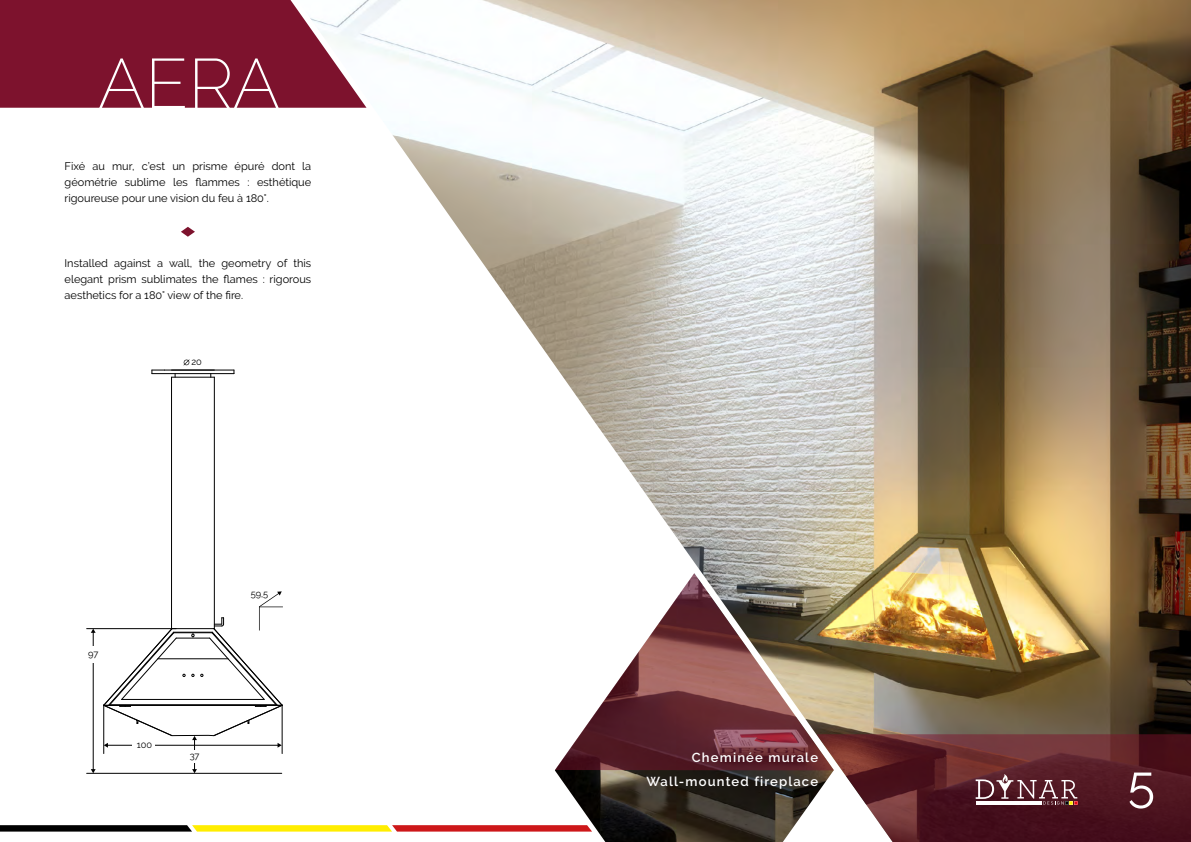
<style>
.page{position:relative;width:1191px;height:842px;background:#fff}
.page>*{position:absolute;margin:0;border:0;box-sizing:border-box;transform-origin:0 0}
.t1{font:200 70px "Raleway";color:#fff}
.t2{font:50px "Raleway";color:#fff}
.t3{font:600 13px/24.8px "Raleway";letter-spacing:.09em;color:#fff;text-align:right}
.t4{font:11px/16px "Raleway";color:#000;text-align:justify}
.t5{font:9.2px "Raleway";color:#000}
</style>
<div class="page">
<div style="left:0;top:0;width:297px;height:108px;background:#7d122d"></div>
<svg style="left:181px;top:227px;width:14px;height:10px"></svg>
<hr style="left:171px;top:377px;width:1px;height:252px;background:#000">
<hr style="left:214px;top:377px;width:1px;height:252px;background:#000">
<hr style="left:171px;top:377px;width:43px;height:1px;background:#000">
<hr style="left:152px;top:373px;width:82px;height:1px;background:#000">
<hr style="left:164px;top:370px;width:70px;height:1px;background:#000">
<svg style="left:152px;top:370px;width:12px;height:4px"></svg>
<svg style="left:183px;top:359px;width:6px;height:6px"></svg>
<hr style="left:87px;top:628px;width:89px;height:1px;background:#000">
<hr style="left:87px;top:773px;width:195px;height:1px;background:#000">
<hr style="left:104px;top:705px;width:1px;height:48px;background:#000">
<hr style="left:282px;top:705px;width:1px;height:48px;background:#000">
<hr style="left:93px;top:632px;width:1px;height:138px;background:#000">
<svg style="left:91px;top:629px;width:5px;height:4px"></svg>
<svg style="left:91px;top:769px;width:5px;height:4px"></svg>
<hr style="left:194px;top:739px;width:1px;height:31px;background:#000">
<svg style="left:192px;top:769px;width:5px;height:4px"></svg>
<svg style="left:103px;top:591px;width:180px;height:157px"></svg>
<div style="left:79px;top:647px;width:28px;height:16px;background:#fff"></div>
<div style="left:133px;top:737px;width:22px;height:16px;background:#fff"></div>
<div style="left:183px;top:751px;width:23px;height:12px;background:#fff"></div>
<svg style="left:0;top:825px;width:297px;height:6px;background:#615b0b"></svg>
<img style="left:297px;top:0;width:894px;height:832px">
<img style="left:555px;top:770px;width:261px;height:72px">
<svg style="left:816px;top:734px;width:375px;height:108px;background:#67333a"></svg>
<svg style="left:555px;top:573px;width:279px;height:197px"></svg>
<svg style="left:975px;top:774px;width:102px;height:31px;background:#73454c"></svg>
<hr style="left:975px;top:801px;width:66px;height:4px;background:#fff">
<h1 class="t1" style="left:98px;top:43px;width:183px">AERA</h1>
<p class="t4" style="left:65px;top:158px;width:248px">Fixé au mur, c’est un prisme épuré dont la géométrie sublime les flammes : esthétique rigoureuse pour une vision du feu à 180°.</p>
<p class="t4" style="left:65px;top:256px;width:248px">Installed against a wall, the geometry of this elegant prism sublimates the flames : rigorous aesthetics for a 180° view of the fire.</p>
<p class="t5" style="left:191px;top:357px;width:12px">20</p>
<p class="t5" style="left:88px;top:648px;width:12px">97</p>
<p class="t5" style="left:251px;top:588px;width:19px">59,5</p>
<p class="t5" style="left:137px;top:739px;width:17px">100</p>
<p class="t5" style="left:190px;top:750px;width:11px">37</p>
<p class="t3" style="left:646px;top:745px;width:173px">Cheminée murale<br>Wall-mounted fireplace</p>
<h2 class="t2" style="left:1127px;top:754px;width:29px">5</h2>
</div>
